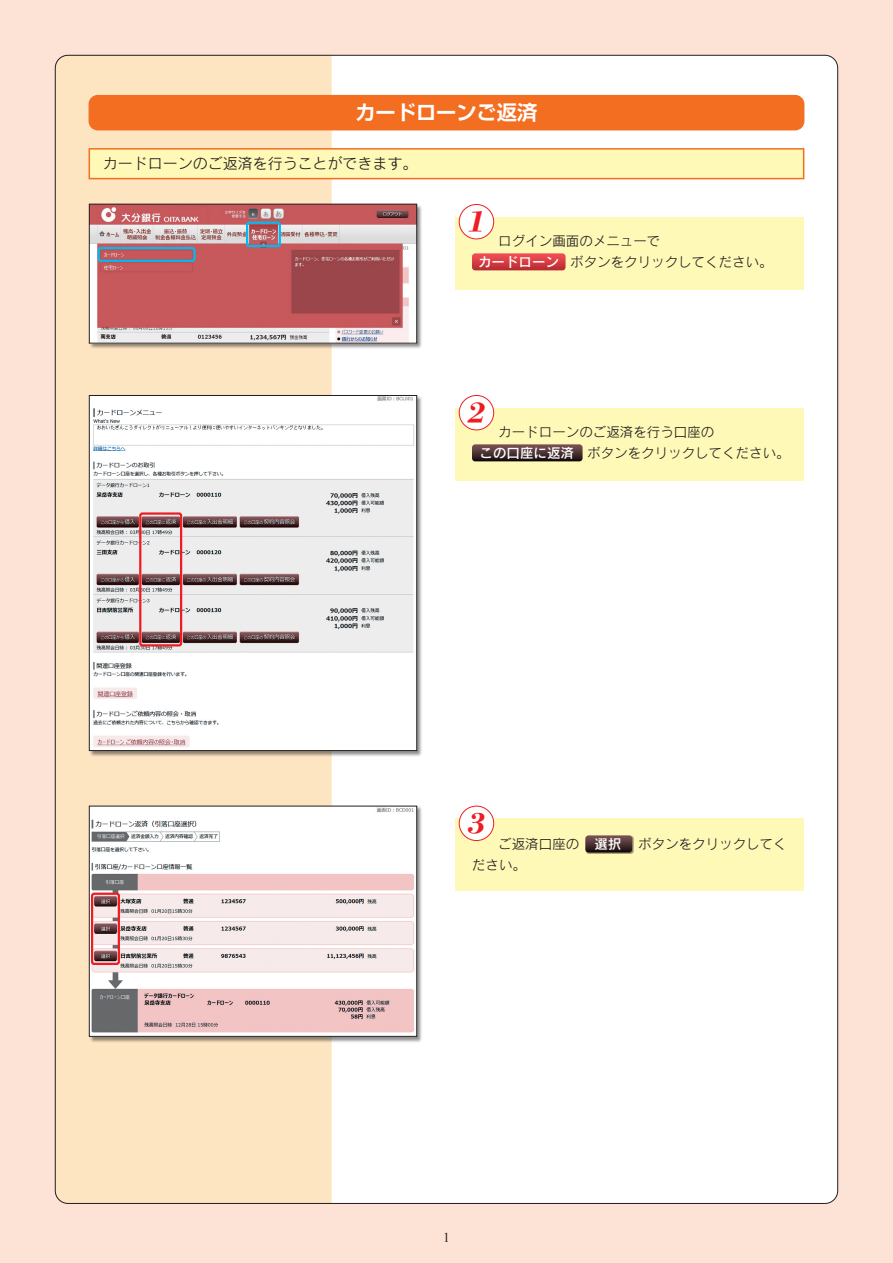
<style>
.page{position:relative;width:893px;height:1263px;background:#fde2d6}
.page>*{position:absolute;margin:0;border:0;box-sizing:border-box;transform-origin:0 0}
.t1{font:24.3px "DF116";color:#ee1d23}
.t2{font:700 20.25px "Shin Go Pr 6 De";color:#fff}
.t3{font:15px "Rodin Pro M";color:#231f20}
.t4{font:13.5px/21.3px "Rodin Pro M";color:#231f20}
.t5{font:13.5px "Times New Roman";color:#231f20}
.s1{font-family:"Rodin Pro DB";color:#fff}
</style>
<div class="page">
<div style="left:55px;top:55px;width:783px;height:1148px;background:#fff;border-radius:13px"></div>
<div style="left:55px;top:55px;width:277px;height:1148px;background:#fee5c1"></div>
<div style="left:89px;top:149px;width:715px;height:30px;background:#fff9b8"></div>
<div style="left:89px;top:148px;width:715px;height:31px;border:2px solid #f36e21"></div>
<div style="left:89px;top:96px;width:715px;height:34px;background:#f36e21;border-radius:9px"></div>
<div style="left:89px;top:95px;width:715px;height:35px;border:2px solid #f36e21;border-radius:9px"></div>
<div style="left:89px;top:395px;width:334px;height:362px;background:#231f20;opacity:.5"></div>
<img style="left:91px;top:397px;width:324px;height:352px">
<div style="left:89px;top:395px;width:328px;height:356px;border:1px solid #231f20"></div>
<div style="left:89px;top:806px;width:334px;height:237px;background:#231f20;opacity:.5"></div>
<img style="left:91px;top:808px;width:324px;height:227px">
<div style="left:89px;top:806px;width:328px;height:231px;border:1px solid #231f20"></div>
<div style="left:89px;top:204px;width:334px;height:145px;background:#231f20;opacity:.5"></div>
<img style="left:91px;top:206px;width:324px;height:135px">
<div style="left:89px;top:204px;width:328px;height:139px;border:1px solid #231f20"></div>
<div style="left:139px;top:512px;width:43px;height:134px;border:2px solid #ee1d23;border-radius:2px"></div>
<div style="left:91px;top:892px;width:29px;height:73px;border:2px solid #ee1d23;border-radius:2px"></div>
<div style="left:98px;top:247px;width:98px;height:15px;border:2px solid #00baf1;border-radius:2px"></div>
<div style="left:246px;top:222px;width:35px;height:25px;border:2px solid #00baf1;border-radius:2px"></div>
<div style="left:455px;top:408px;width:349px;height:72px;background:#fff9b8"></div>
<svg style="left:472px;top:444px;width:111px;height:17px;background:#503736"></svg>
<div style="left:455px;top:818px;width:349px;height:73px;background:#fff9b8"></div>
<div style="left:585px;top:835px;width:48px;height:19px;background:#231f20;opacity:.5"></div>
<svg style="left:585px;top:835px;width:47px;height:17px"></svg>
<div style="left:459px;top:395px;width:35px;height:35px;background:#fff;border-radius:50%"></div>
<div style="left:459px;top:395px;width:35px;height:35px;border:1px solid #ee1d23;border-radius:50%"></div>
<div style="left:459px;top:806px;width:35px;height:34px;background:#fff;border-radius:50%"></div>
<div style="left:459px;top:806px;width:35px;height:35px;border:1px solid #ee1d23;border-radius:50%"></div>
<div style="left:455px;top:217px;width:349px;height:72px;background:#fff9b8"></div>
<svg style="left:472px;top:253px;width:94px;height:17px;background:#d64446"></svg>
<div style="left:459px;top:204px;width:35px;height:35px;background:#fff;border-radius:50%"></div>
<div style="left:459px;top:204px;width:35px;height:35px;border:1px solid #ee1d23;border-radius:50%"></div>
<h2 class="t2" style="left:355px;top:96px;width:183px">カードローンご返済</h2>
<p class="t3" style="left:103px;top:154px;width:316px">カードローンのご返済を行うことができます。</p>
<h1 class="t1" style="left:467px;top:209px;width:17px">1</h1>
<p class="t4" style="left:478px;top:229px;width:296px;text-indent:20px">ログイン画面のメニューで<br><span class="s1">カードローン</span> ボタンをクリックしてください。</p>
<h1 class="t1" style="left:465px;top:400px;width:21px">2</h1>
<p class="t4" style="left:479px;top:420px;width:312px;text-indent:19px">カードローンのご返済を行う口座の<br><span class="s1">この口座に返済</span> ボタンをクリックしてください。</p>
<h1 class="t1" style="left:464px;top:811px;width:21px">3</h1>
<p class="t4" style="left:472px;top:833px;width:316px;line-height:20.5px;text-indent:26px">ご返済口座の <span class="s1">選択</span> ボタンをクリックしてください。</p>
<p class="t5" style="left:443px;top:1229px;width:8px">1</p>
</div>
